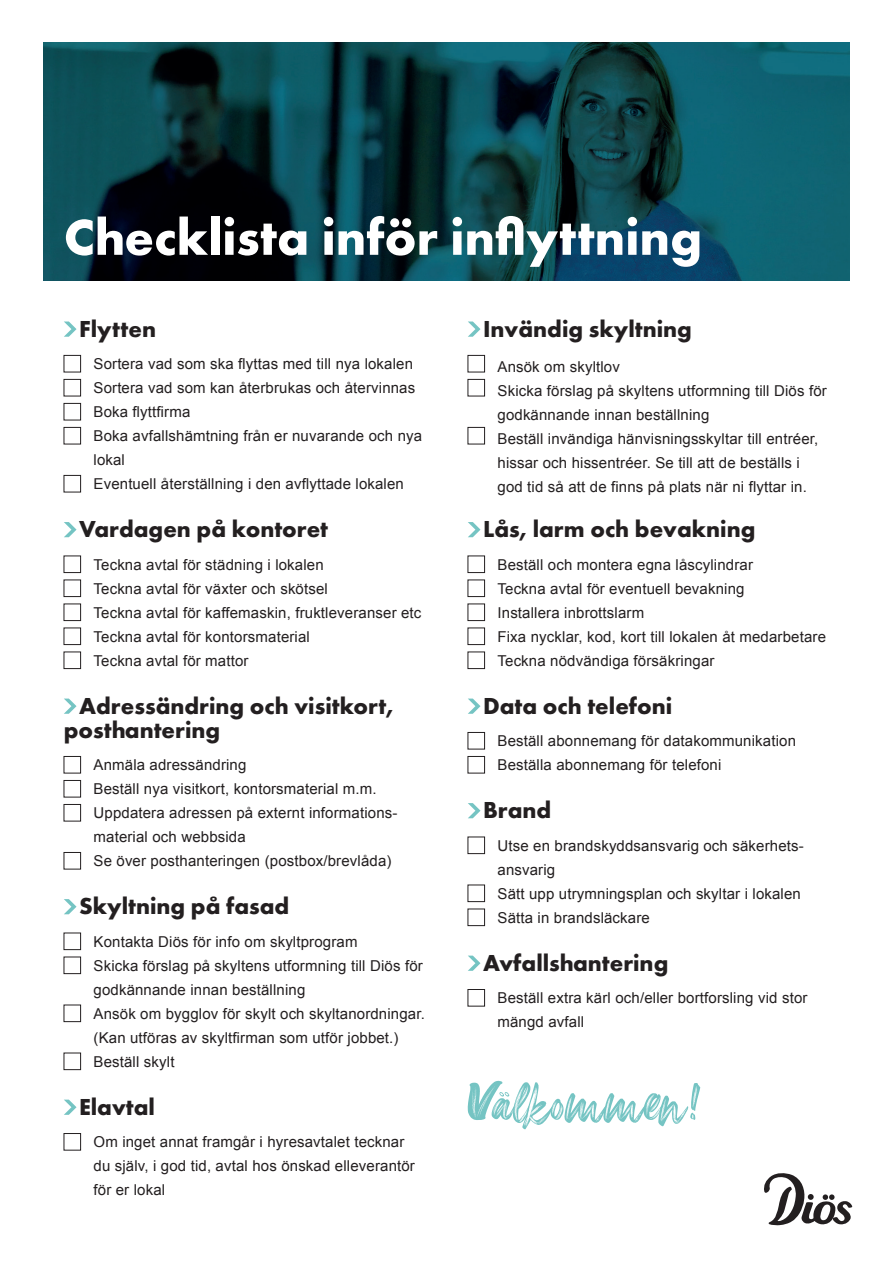
<style>
.page{position:relative;width:893px;height:1263px;background:#fff}
.page>*{position:absolute;margin:0;border:0;box-sizing:border-box;transform-origin:0 0}
.t1{font:54px "Extreme";color:#75c4c3}
.t2{font:700 52.5px "Futura PT";color:#fff}
.t3{font:700 24px/24px "Futura PT";color:#231f20}
.t4{font:15px/24px "Arial";letter-spacing:.01em;color:#231f20}
</style>
<div class="page">
<img style="left:44px;top:43px;width:805px;height:238px">
<svg style="left:64px;top:321px;width:13px;height:16px"></svg>
<div style="left:64px;top:355px;width:17px;height:17px;border:1px solid #231f20"></div>
<div style="left:64px;top:379px;width:17px;height:17px;border:1px solid #231f20"></div>
<div style="left:64px;top:403px;width:17px;height:17px;border:1px solid #231f20"></div>
<div style="left:64px;top:427px;width:17px;height:17px;border:1px solid #231f20"></div>
<div style="left:64px;top:475px;width:17px;height:17px;border:1px solid #231f20"></div>
<svg style="left:64px;top:522px;width:13px;height:15px"></svg>
<div style="left:64px;top:556px;width:17px;height:17px;border:1px solid #231f20"></div>
<div style="left:64px;top:580px;width:17px;height:17px;border:1px solid #231f20"></div>
<div style="left:64px;top:604px;width:17px;height:17px;border:1px solid #231f20"></div>
<div style="left:64px;top:628px;width:17px;height:17px;border:1px solid #231f20"></div>
<div style="left:64px;top:652px;width:17px;height:17px;border:1px solid #231f20"></div>
<svg style="left:64px;top:698px;width:13px;height:16px"></svg>
<div style="left:64px;top:756px;width:17px;height:17px;border:1px solid #231f20"></div>
<div style="left:64px;top:780px;width:17px;height:17px;border:1px solid #231f20"></div>
<div style="left:64px;top:804px;width:17px;height:17px;border:1px solid #231f20"></div>
<div style="left:64px;top:852px;width:17px;height:17px;border:1px solid #231f20"></div>
<svg style="left:64px;top:899px;width:13px;height:15px"></svg>
<div style="left:64px;top:933px;width:17px;height:17px;border:1px solid #231f20"></div>
<div style="left:64px;top:957px;width:17px;height:17px;border:1px solid #231f20"></div>
<div style="left:64px;top:1005px;width:17px;height:17px;border:1px solid #231f20"></div>
<div style="left:64px;top:1053px;width:17px;height:17px;border:1px solid #231f20"></div>
<svg style="left:64px;top:1099px;width:13px;height:16px"></svg>
<div style="left:64px;top:1133px;width:17px;height:17px;border:1px solid #231f20"></div>
<svg style="left:468px;top:321px;width:12px;height:16px"></svg>
<div style="left:468px;top:355px;width:17px;height:17px;border:1px solid #231f20"></div>
<div style="left:468px;top:379px;width:17px;height:17px;border:1px solid #231f20"></div>
<div style="left:468px;top:427px;width:17px;height:17px;border:1px solid #231f20"></div>
<svg style="left:468px;top:522px;width:12px;height:15px"></svg>
<div style="left:468px;top:556px;width:17px;height:17px;border:1px solid #231f20"></div>
<div style="left:468px;top:580px;width:17px;height:17px;border:1px solid #231f20"></div>
<div style="left:468px;top:604px;width:17px;height:17px;border:1px solid #231f20"></div>
<div style="left:468px;top:628px;width:17px;height:17px;border:1px solid #231f20"></div>
<div style="left:468px;top:652px;width:17px;height:17px;border:1px solid #231f20"></div>
<svg style="left:468px;top:698px;width:12px;height:16px"></svg>
<div style="left:468px;top:732px;width:17px;height:17px;border:1px solid #231f20"></div>
<div style="left:468px;top:756px;width:17px;height:17px;border:1px solid #231f20"></div>
<svg style="left:468px;top:803px;width:12px;height:15px"></svg>
<div style="left:468px;top:837px;width:17px;height:17px;border:1px solid #231f20"></div>
<div style="left:468px;top:885px;width:17px;height:17px;border:1px solid #231f20"></div>
<div style="left:468px;top:909px;width:17px;height:17px;border:1px solid #231f20"></div>
<svg style="left:468px;top:955px;width:12px;height:16px"></svg>
<div style="left:468px;top:989px;width:17px;height:17px;border:1px solid #231f20"></div>
<svg style="left:764px;top:1173px;width:88px;height:52px"></svg>
<h2 class="t2" style="left:64px;top:203px;width:640px">Checklista inför inflyttning</h2>
<h3 class="t3" style="left:79px;top:316px;width:78px">Flytten</h3>
<p class="t4" style="left:94px;top:352px;width:330px">Sortera vad som ska flyttas med till nya lokalen Sortera vad som kan återbrukas och återvinnas Boka flyttfirma<br>Boka avfallshämtning från er nuvarande och nya lokal<br>Eventuell återställning i den avflyttade lokalen</p>
<h3 class="t3" style="left:79px;top:517px;width:251px">Vardagen på kontoret</h3>
<p class="t4" style="left:94px;top:553px;width:329px">Teckna avtal för städning i lokalen<br>Teckna avtal för växter och skötsel<br>Teckna avtal för kaffemaskin, fruktleveranser etc Teckna avtal för kontorsmaterial<br>Teckna avtal för mattor</p>
<h3 class="t3" style="left:64px;top:693px;width:331px;text-indent:15px">Adressändring och visitkort, posthantering</h3>
<p class="t4" style="left:94px;top:753px;width:305px">Anmäla adressändring<br>Beställ nya visitkort, kontorsmaterial m.m.<br>Uppdatera adressen på externt informations&shy;material och webbsida<br>Se över posthanteringen (postbox/brevlåda)</p>
<h3 class="t3" style="left:79px;top:894px;width:212px">Skyltning på fasad</h3>
<p class="t4" style="left:94px;top:930px;width:333px">Kontakta Diös för info om skyltprogram<br>Skicka förslag på skyltens utformning till Diös för godkännande innan beställning<br>Ansök om bygglov för skylt och skyltanordningar. (Kan utföras av skyltfirman som utför jobbet.)<br>Beställ skylt</p>
<h3 class="t3" style="left:79px;top:1094px;width:77px">Elavtal</h3>
<p class="t4" style="left:94px;top:1130px;width:323px">Om inget annat framgår i hyresavtalet tecknar du själv, i god tid, avtal hos önskad elleverantör för er lokal</p>
<h3 class="t3" style="left:483px;top:316px;width:210px">Invändig skyltning</h3>
<p class="t4" style="left:497px;top:355px;width:331px">Ansök om skyltlov<br>Skicka förslag på skyltens utformning till Diös för godkännande innan beställning<br>Beställ invändiga hänvisningsskyltar till entréer, hissar och hissentréer. Se till att de beställs i god tid så att de finns på plats när ni flyttar in.</p>
<h3 class="t3" style="left:483px;top:517px;width:274px">Lås, larm och bevakning</h3>
<p class="t4" style="left:497px;top:553px;width:330px">Beställ och montera egna låscylindrar<br>Teckna avtal för eventuell bevakning<br>Installera inbrottslarm<br>Fixa nycklar, kod, kort till lokalen åt medarbetare Teckna nödvändiga försäkringar</p>
<h3 class="t3" style="left:483px;top:693px;width:191px">Data och telefoni</h3>
<p class="t4" style="left:497px;top:729px;width:300px">Beställ abonnemang för datakommunikation<br>Beställa abonnemang för telefoni</p>
<h3 class="t3" style="left:483px;top:798px;width:70px">Brand</h3>
<p class="t4" style="left:497px;top:834px;width:308px">Utse en brandskyddsansvarig och säkerhets&shy;ansvarig<br>Sätt upp utrymningsplan och skyltar i lokalen<br>Sätta in brandsläckare</p>
<h3 class="t3" style="left:483px;top:950px;width:187px">Avfallshantering</h3>
<p class="t4" style="left:497px;top:986px;width:311px">Beställ extra kärl och/eller bortforsling vid stor mängd avfall</p>
<h1 class="t1" style="left:468px;top:1072px;width:237px">Välkommen!</h1>
</div>
